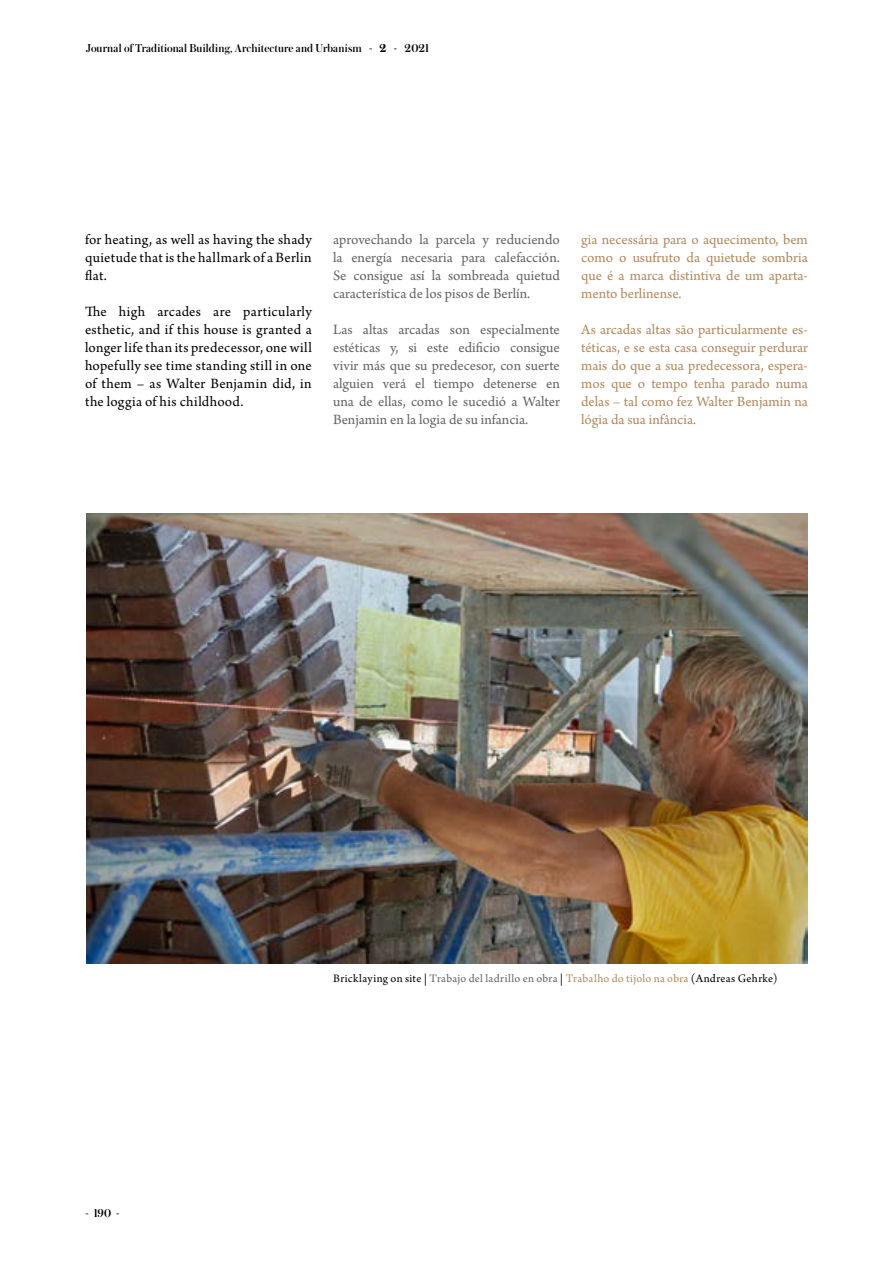
<style>
.page{position:relative;width:893px;height:1263px;background:#fff}
.page>*{position:absolute;margin:0;border:0;box-sizing:border-box;transform-origin:0 0}
.t1{font:15px/18px "Arno Pro";color:#666465;text-align:justify}
.t2{font:15px/18px "Arno Pro";color:#b3885d;text-align:justify}
.t3{font:15px/18px "Arno Pro";letter-spacing:.02em;color:#000;text-align:justify}
.t4{font:12px "Arno Pro";letter-spacing:.025em;color:#000}
.t5{font:500 12px "Austin";letter-spacing:.01em;color:#000}
.s1{font-weight:700}
.s2{color:#666465}
.s3{color:#b3885d}
</style>
<div class="page">
<img style="left:86px;top:514px;width:722px;height:450px">
<p class="t5" style="left:86px;top:40px;width:345px">Journal of Traditional Building, Architecture and Urbanism - <span class="s1">2</span> - 2021</p>
<p class="t3" style="left:85px;top:231px;width:228px">for heating, as well as having the shady quietude that is the hallmark of a Berlin flat.</p>
<p class="t3" style="left:85px;top:303px;width:228px">The high arcades are particularly esthetic, and if this house is granted a longer life than its predecessor, one will hopefully see time standing still in one of them – as Walter Benjamin did, in the loggia of his childhood.</p>
<p class="t1" style="left:333px;top:231px;width:228px">aprovechando la parcela y reduciendo la energía necesaria para calefacción.<br>Se consigue así la sombreada quietud característica de los pisos de Berlín.</p>
<p class="t1" style="left:333px;top:321px;width:228px">Las altas arcadas son especialmente estéticas y, si este edificio consigue vivir más que su predecesor, con suerte alguien verá el tiempo detenerse en una de ellas, como le sucedió a Walter Benjamin en la logia de su infancia.</p>
<p class="t2" style="left:581px;top:231px;width:228px">gia necessária para o aquecimento, bem como o usufruto da quietude sombria que é a marca distintiva de um aparta&shy;mento berlinense.</p>
<p class="t2" style="left:581px;top:321px;width:228px">As arcadas altas são particularmente es&shy;téticas, e se esta casa conseguir perdurar mais do que a sua predecessora, espera&shy;mos que o tempo tenha parado numa delas – tal como fez Walter Benjamin na lógia da sua infância.</p>
<p class="t5" style="left:85px;top:1205px;width:36px">- 190 -</p>
<p class="t4" style="left:333px;top:971px;width:446px">Bricklaying on site | <span class="s2">Trabajo del ladrillo en obra</span> | <span class="s3">Trabalho do tijolo na obra</span> (Andreas Gehrke)</p>
</div>
